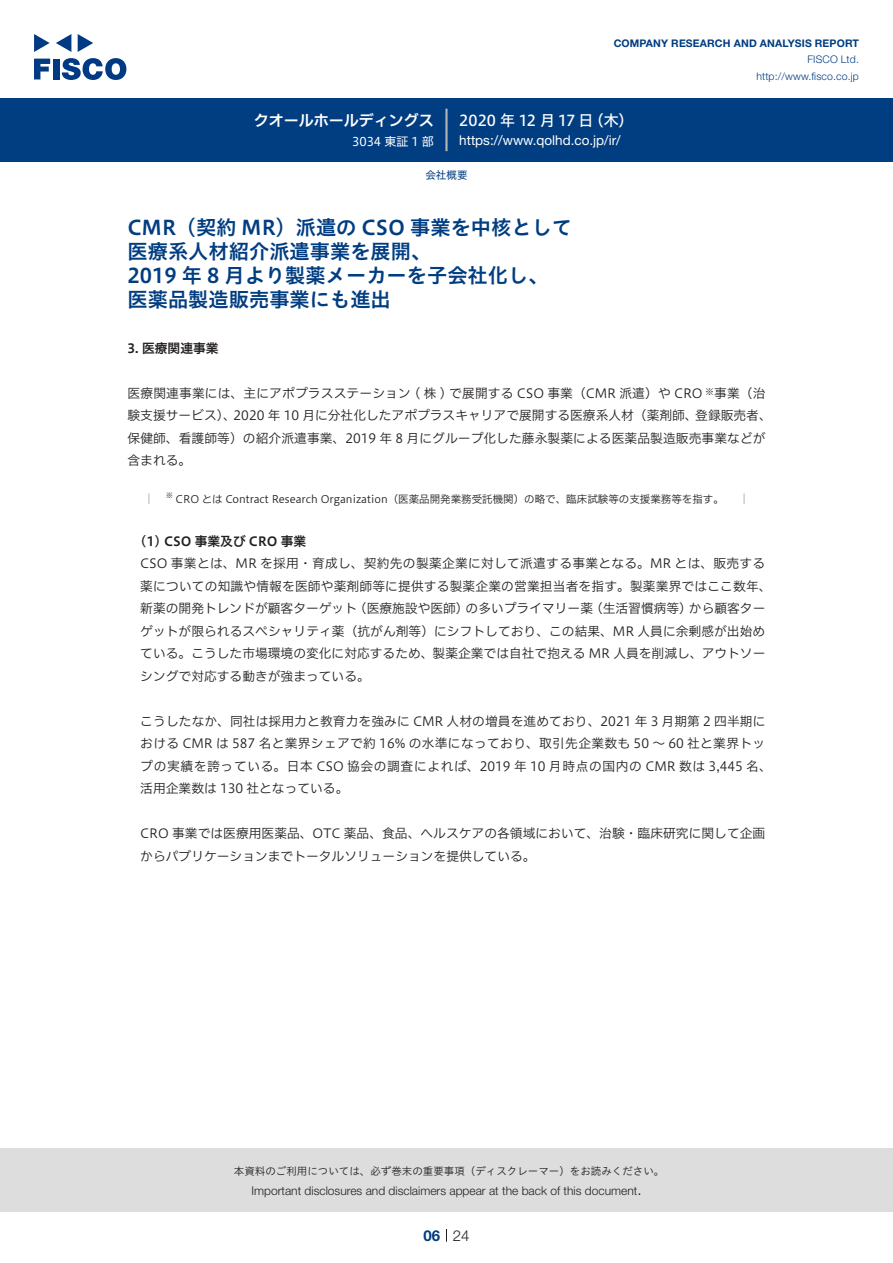
<style>
.page{position:relative;width:893px;height:1263px;background:#fff}
.page>*{position:absolute;margin:0;border:0;box-sizing:border-box;transform-origin:0 0}
.t1{font:20.25px/24px "Hiragino UD Sans Std W6";color:#003d81}
.t2{font:15px "Hiragino UD Sans F Std N W5";letter-spacing:.005em;color:#fff}
.t3{font:15px "Hiragino UD Sans F Std N W6";color:#fff}
.t4{font:300 15px "Helvetica Neue LT Std";color:#231f20}
.t5{font:700 15px "Helvetica Neue LT Std";color:#003d81}
.t6{font:13.5px "Helvetica Neue LT Std";color:#fff}
.t7{font:12.75px/22.5px "Hiragino UD Sans F Std N W3";color:#231f20}
.t8{font:12.75px "Hiragino UD Sans F Std N W3";letter-spacing:.02em;color:#231f20}
.t9{font:12.75px "Hiragino UD Sans F Std N W6";color:#231f20}
.t10{font:300 12px "Helvetica Neue LT Std";color:#231f20}
.t11{font:12px "Hiragino UD Sans F Std N W4";color:#fff}
.t12{font:10.5px "Hiragino UD Sans F Std N W3";color:#231f20}
.t13{font:10.5px "Hiragino UD Sans Std W3";color:#231f20}
.t14{font:700 10.5px "Helvetica Neue LT Std";letter-spacing:.015em;color:#003d81}
.t15{font:300 10.5px/16.5px "Helvetica Neue LT Std";letter-spacing:.015em;color:#003d81;text-align:right}
.t16{font:10.5px "Hiragino UD Sans F Std N W4";color:#003d81}
.t17{font:8.85px "Hiragino UD Sans F Std N W3";color:#231f20}
.t18{font:7.35px "Hiragino UD Sans F Std N W3";color:#231f20}
</style>
<div class="page">
<div style="left:0;top:1148px;width:893px;height:64px;background:#ddd"></div>
<svg style="left:34px;top:59px;width:16px;height:20px"></svg>
<div style="left:53px;top:59px;width:6px;height:20px;background:#003a83"></div>
<svg style="left:62px;top:58px;width:64px;height:22px"></svg>
<svg style="left:34px;top:34px;width:16px;height:18px"></svg>
<svg style="left:78px;top:34px;width:15px;height:18px"></svg>
<svg style="left:56px;top:34px;width:15px;height:18px"></svg>
<div style="left:0;top:98px;width:893px;height:64px;background:#003d81"></div>
<hr style="left:445px;top:109px;width:3px;height:42px;background:#b5b5b6">
<svg style="left:446px;top:1229px;width:1px;height:13px"></svg>
<svg style="left:148px;top:493px;width:2px;height:11px"></svg>
<svg style="left:743px;top:493px;width:2px;height:11px"></svg>
<p class="t3" style="left:254px;top:109px;width:182px">クオールホールディングス</p>
<p class="t11" style="left:352px;top:132px;width:83px">3034 東証 1 部</p>
<p class="t14" style="left:614px;top:37px;width:247px">COMPANY RESEARCH AND ANALYSIS REPORT</p>
<p class="t15" style="left:756px;top:51px;width:104px">FISCO Ltd. http://www.fisco.co j p.</p>
<p class="t2" style="left:589px;top:109px;width:46px">（木(</p>
<p class="t2" style="left:459px;top:109px;width:136px">2020 年 12 月 17 日</p>
<p class="t6" style="left:459px;top:132px;width:163px">https://www.qolhd. c o j p. /i r/</p>
<p class="t16" style="left:425px;top:167px;width:43px">会社概要</p>
<h1 class="t1" style="left:128px;top:214px;width:446px">CMR（契約 MR）派遣の CSO 事業を中核として医療系人材紹介派遣事業を展開、<br>2019 年 8 月より製薬メーカーを子会社化し、医薬品製造販売事業にも進出</h1>
<p class="t9" style="left:128px;top:338px;width:93px">3. 医療関連事業</p>
<p class="t7" style="left:695px;top:381px;width:78px;text-indent:-568px">医療関連事業には、主にアポプラスステーション ( 株 ) で展開する CSO 事業（CMR 派遣）や CRO<br>登録販売者、</p>
<p class="t7" style="left:714px;top:381px;width:53px">事業（治</p>
<p class="t17" style="left:705px;top:385px;width:10px">※</p>
<p class="t7" style="left:128px;top:403px;width:639px">験支援サービス）、<br>保健師、看護師等）の紹介派遣事業、2019 年 8 月にグループ化した藤永製薬による医薬品製造販売事業などが含まれる。</p>
<p class="t12" style="left:176px;top:491px;width:550px">CRO とは Contract Research Organization（医薬品開発業務受託機関）の略で、臨床試験等の支援業務等を指す。</p>
<p class="t7" style="left:234px;top:403px;width:466px">2020 年 10 月に分社化したアポプラスキャリアで展開する医療系人材（薬剤師、</p>
<p class="t18" style="left:166px;top:490px;width:9px">※</p>
<p class="t9" style="left:140px;top:531px;width:167px">1( ) CSO 事業及び CRO 事業</p>
<p class="t8" style="left:140px;top:554px;width:626px">CSO 事業とは、MR を採用・育成し、契約先の製薬企業に対して派遣する事業となる。MR とは、販売する</p>
<p class="t7" style="left:140px;top:574px;width:633px">薬についての知識や情報を医師や薬剤師等に提供する製薬企業の営業担当者を指す。製薬業界ではここ数年、</p>
<p class="t7" style="left:689px;top:597px;width:78px">から顧客ター</p>
<p class="t7" style="left:140px;top:597px;width:627px">新薬の開発トレンドが顧客ターゲット<br>ゲットが限られるスペシャリティ薬（抗がん剤等）にシフトしており、この結果、MR 人員に余剰感が出始めている。こうした市場環境の変化に対応するため、製薬企業では自社で抱える MR 人員を削減し、アウトソーシングで対応する動きが強まっている。</p>
<p class="t7" style="left:140px;top:709px;width:633px">こうしたなか、同社は採用力と教育力を強みに CMR 人材の増員を進めており、2021 年 3 月期第 2 四半期における CMR は 587 名と業界シェアで約 16% の水準になっており、取引先企業数も 50 ～ 60 社と業界トップの実績を誇っている。日本 CSO 協会の調査によれば、2019 年 10 月時点の国内の CMR 数は 3,445 名、活用企業数は 130 社となっている。</p>
<p class="t7" style="left:140px;top:822px;width:626px">CRO 事業では医療用医薬品、OTC 薬品、食品、ヘルスケアの各領域において、治験・臨床研究に関して企画からパブリケーションまでトータルソリューションを提供している。</p>
<p class="t7" style="left:466px;top:597px;width:129px">の多いプライマリー薬</p>
<p class="t7" style="left:354px;top:597px;width:116px">（医療施設や医師）</p>
<p class="t7" style="left:590px;top:597px;width:103px">（生活習慣病等）</p>
<p class="t13" style="left:234px;top:1163px;width:432px">本資料のご利用については、必ず巻末の重要事項（ディスクレーマー）をお読みください。</p>
<p class="t4" style="left:637px;top:1180px;width:6px">.</p>
<p class="t10" style="left:251px;top:1183px;width:387px">Important disclosures and disclaimers appear at the back of this document</p>
<p class="t5" style="left:423px;top:1226px;width:18px">06</p>
<p class="t4" style="left:453px;top:1226px;width:18px">24</p>
</div>
